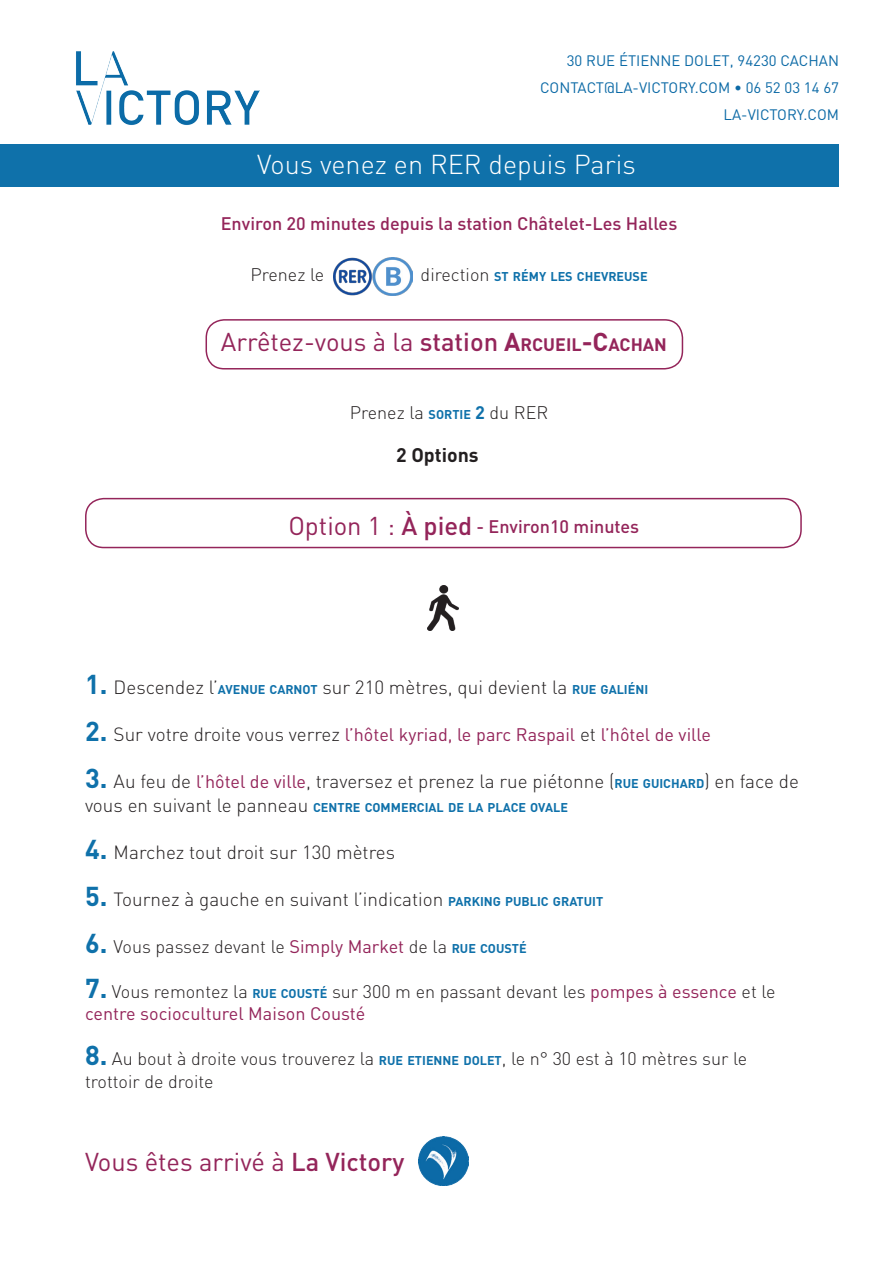
<style>
.page{position:relative;width:893px;height:1263px;background:#fff}
.page>*{position:absolute;margin:0;border:0;box-sizing:border-box;transform-origin:0 0}
.t1{font:300 27px "DIN";color:#fff}
.t2{font:25.5px "DIN";color:#94255a}
.t3{font:700 19.5px "DIN";color:#231f20}
.t4{font:300 18.9px "DIN";color:#231f20}
.t5{font:18px/22.5px "DIN";color:#94255a}
.t6{font:300 18px/22.5px "DIN";color:#231f20}
.t7{font:500 18px "DIN";color:#94255a}
.t8{font:15px "DIN";color:#0c6aa6}
.t9{font:700 12.6px "DIN";color:#0f71aa}
.s1{font-weight:300;font-size:18px;color:#231f20}
.s2{font-weight:500}
.s3{font-weight:700}
.s4{font-weight:700;font-size:17.85px}
.s5{font-weight:700;font-size:12.6px;color:#0f71aa}
.s6{font-weight:700;color:#0f71aa}
.s7{font-weight:700;font-size:27px;color:#0f71aa}
.s8{font-weight:300;font-size:18.9px;color:#231f20}
.s9{font-weight:400;font-size:18px;color:#94255a}
.s10{font-weight:400;color:#94255a}
.s11{font-weight:300;color:#231f20}
</style>
<div class="page">
<div style="left:0;top:145px;width:839px;height:42px;background:#0f71aa"></div>
<div style="left:206px;top:319px;width:477px;height:50px;border:2px solid #94255a;border-radius:18px"></div>
<img style="left:76px;top:51px;width:183px;height:74px">
<img style="left:333px;top:257px;width:79px;height:38px">
<div style="left:85px;top:498px;width:717px;height:50px;border:2px solid #94255a;border-radius:18px"></div>
<img style="left:428px;top:585px;width:31px;height:46px">
<img style="left:419px;top:1136px;width:49px;height:50px">
<p class="t8" style="left:567px;top:51px;width:274px">30 RUE ÉTIENNE DOLET, 94230 CACHAN</p>
<p class="t8" style="left:540px;top:78px;width:300px">CONTACT@LA-VICTORY.COM • 06 52 03 14 67</p>
<p class="t8" style="left:723px;top:105px;width:117px">LA-VICTORY.COM</p>
<p class="t1" style="left:257px;top:147px;width:380px">Vous venez en RER depuis Paris</p>
<p class="t7" style="left:221px;top:212px;width:458px">Environ 20 minutes depuis la station Châtelet-Les Halles</p>
<p class="t6" style="left:250px;top:263px;width:75px">Prenez le</p>
<p class="t9" style="left:421px;top:268px;width:229px"><span class="s1">direction</span> ST RÉMY LES CHEVREUSE</p>
<p class="t2" style="left:221px;top:326px;width:448px">Arrêtez-vous à la <span class="s2">station</span> <span class="s3">A</span><span class="s4">RCUEIL</span><span class="s3">-C</span><span class="s4">ACHAN</span></p>
<p class="t6" style="left:350px;top:401px;width:200px">Prenez la <span class="s5">SORTIE</span> <span class="s6">2</span> du RER</p>
<p class="t3" style="left:396px;top:442px;width:84px">2 Options</p>
<p class="t2" style="left:288px;top:510px;width:185px">Option 1 : <span class="s2">À pied</span></p>
<p class="t7" style="left:476px;top:515px;width:164px">- Environ10 minutes</p>
<p class="t4" style="left:85px;top:675px;width:565px"><span class="s7">1.</span> Descendez l’<span class="s5">AVENUE CARNOT</span> sur 210 mètres, qui devient la <span class="s5">RUE GALIÉNI</span></p>
<p class="t5" style="left:85px;top:723px;width:627px"><span class="s7">2.</span> <span class="s8">Sur votre droite vous verrez</span> l’hôtel kyriad, le parc Raspail <span class="s8">et</span> l’hôtel de ville</p>
<p class="t4" style="left:85px;top:770px;width:715px"><span class="s7">3.</span> Au feu de <span class="s9">l’hôtel de ville</span>, traversez et prenez la rue piétonne (<span class="s5">RUE GUICHARD</span>) en face de</p>
<p class="t9" style="left:85px;top:799px;width:485px"><span class="s8">vous en suivant le panneau</span> CENTRE COMMERCIAL DE LA PLACE OVALE</p>
<p class="t4" style="left:85px;top:841px;width:312px"><span class="s7">4.</span> Marchez tout droit sur 130 mètres</p>
<p class="t4" style="left:85px;top:888px;width:520px"><span class="s7">5.</span> Tournez à gauche en suivant l’indication <span class="s5">PARKING PUBLIC GRATUIT</span></p>
<p class="t6" style="left:85px;top:934px;width:443px"><span class="s7">6.</span> Vous passez devant le <span class="s10">Simply Market</span> de la <span class="s5">RUE COUSTÉ</span></p>
<p class="t5" style="left:85px;top:979px;width:692px"><span class="s7">7.</span> <span class="s11">Vous remontez la</span> <span class="s5">RUE COUSTÉ</span> <span class="s11">sur 300 m en passant devant les</span> pompes à essence <span class="s11">et le </span>centre socioculturel Maison Cousté</p>
<p class="t6" style="left:85px;top:1047px;width:664px"><span class="s7">8.</span> Au bout à droite vous trouverez la <span class="s5">RUE ETIENNE DOLET</span>, le n° 30 est à 10 mètres sur le trottoir de droite</p>
<p class="t2" style="left:85px;top:1145px;width:321px">Vous êtes arrivé à <span class="s2">La Victory</span></p>
</div>
